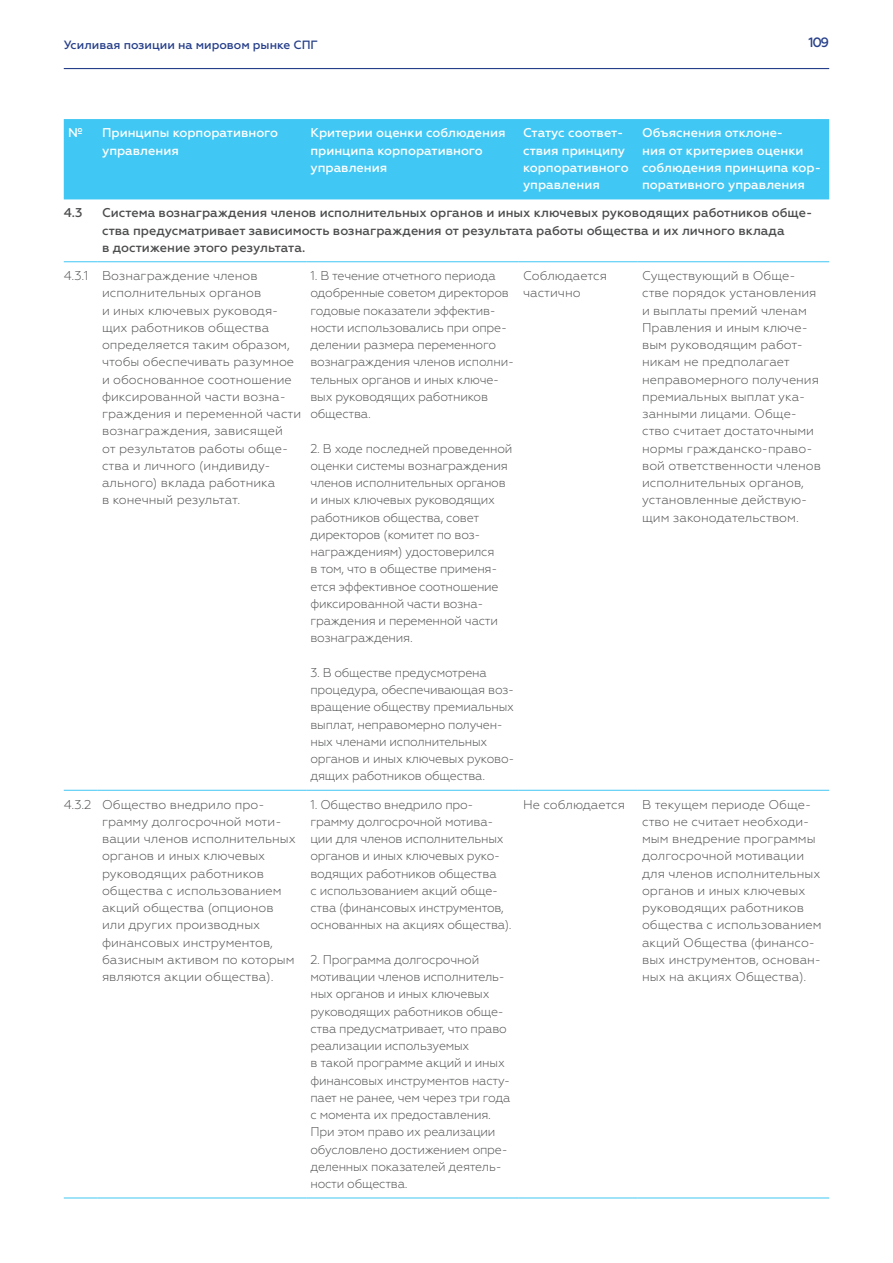
<style>
.page{position:relative;width:893px;height:1263px;background:#fff}
.page>*{position:absolute;margin:0;border:0;box-sizing:border-box;transform-origin:0 0}
.t1{font:500 13.5px "Geometria";color:#263f8a}
.t2{font:300 12.75px/17.2px "Geometria";letter-spacing:-.015em;color:#4b4c4d}
.t3{font:500 12.75px/17.2px "Geometria";color:#fff}
.t4{font:500 12.75px/17.2px "Geometria";color:#4b4c4d}
.t5{font:500 12px "Geometria";color:#263f8a}
</style>
<div class="page">
<div style="left:64px;top:119px;width:765px;height:80px;background:#40c7f4"></div>
<hr style="left:64px;top:261px;width:34px;height:1px;background:#40c7f4">
<hr style="left:64px;top:790px;width:34px;height:1px;background:#40c7f4">
<hr style="left:98px;top:790px;width:208px;height:1px;background:#40c7f4">
<hr style="left:306px;top:790px;width:213px;height:1px;background:#40c7f4">
<hr style="left:519px;top:790px;width:119px;height:1px;background:#40c7f4">
<hr style="left:638px;top:790px;width:191px;height:1px;background:#40c7f4">
<hr style="left:64px;top:1197px;width:34px;height:1px;background:#40c7f4">
<hr style="left:98px;top:1197px;width:208px;height:1px;background:#40c7f4">
<hr style="left:306px;top:1197px;width:213px;height:1px;background:#40c7f4">
<hr style="left:519px;top:1197px;width:119px;height:1px;background:#40c7f4">
<hr style="left:638px;top:1197px;width:191px;height:1px;background:#40c7f4">
<hr style="left:98px;top:261px;width:208px;height:1px;background:#40c7f4">
<hr style="left:306px;top:261px;width:213px;height:1px;background:#40c7f4">
<hr style="left:519px;top:261px;width:119px;height:1px;background:#40c7f4">
<hr style="left:638px;top:261px;width:191px;height:1px;background:#40c7f4">
<hr style="left:64px;top:68px;width:765px;height:1px;background:#263f8a">
<p class="t5" style="left:64px;top:38px;width:256px">Усиливая позиции на мировом рынке СПГ</p>
<p class="t1" style="left:808px;top:35px;width:22px">109</p>
<p class="t3" style="left:68px;top:124px;width:17px">№</p>
<p class="t3" style="left:102px;top:124px;width:178px">Принципы корпоративного управления</p>
<p class="t3" style="left:310px;top:124px;width:197px">Критерии оценки соблюдения принципа корпоративного управления</p>
<p class="t3" style="left:523px;top:124px;width:107px">Статус соответ&shy;ствия принципу корпоративного управления</p>
<p class="t3" style="left:642px;top:124px;width:180px">Объяснения отклоне-<br>ния от критериев оценки соблюдения принципа кор&shy;поративного управления</p>
<p class="t4" style="left:64px;top:204px;width:20px">4.3</p>
<p class="t4" style="left:102px;top:204px;width:712px">Система вознаграждения членов исполнительных органов и иных ключевых руководящих работников обще&shy;ства предусматривает зависимость вознаграждения от результата работы общества и их личного вклада<br>в достижение этого результата.</p>
<p class="t2" style="left:102px;top:267px;width:201px;text-indent:-38px">4.3.1 Вознаграждение членов исполнительных органов<br>и иных ключевых руководя&shy;щих работников общества определяется таким образом, чтобы обеспечивать разумное и обоснованное соотношение фиксированной части возна&shy;граждения и переменной части вознаграждения, зависящей<br>от результатов работы обще&shy;ства и личного (индивиду&shy;ального) вклада работника<br>в конечный результат.</p>
<p class="t2" style="left:310px;top:267px;width:205px">1. В течение отчетного периода одобренные советом директоров годовые показатели эффектив&shy;ности использовались при опре&shy;делении размера переменного вознаграждения членов исполни&shy;тельных органов и иных ключе&shy;вых руководящих работников общества.</p>
<p class="t2" style="left:523px;top:267px;width:86px">Соблюдается частично</p>
<p class="t2" style="left:642px;top:267px;width:180px">Существующий в Обще&shy;стве порядок установления и выплаты премий членам<br>Правления и иным ключе&shy;вым руководящим работ&shy;никам не предполагает неправомерного получения премиальных выплат ука&shy;занными лицами. Обще&shy;ство считает достаточными нормы гражданско-право&shy;вой ответственности членов исполнительных органов, установленные действую&shy;щим законодательством.</p>
<p class="t2" style="left:310px;top:440px;width:203px">2. В ходе последней проведенной оценки системы вознаграждения членов исполнительных органов и иных ключевых руководящих работников общества, совет директоров (комитет по воз&shy;награждениям) удостоверился<br>в том, что в обществе применя&shy;ется эффективное соотношение фиксированной части возна&shy;граждения и переменной части вознаграждения.</p>
<p class="t2" style="left:310px;top:664px;width:205px">3. В обществе предусмотрена процедура, обеспечивающая воз&shy;вращение обществу премиальных выплат, неправомерно получен&shy;ных членами исполнительных органов и иных ключевых руково&shy;дящих работников общества.</p>
<p class="t2" style="left:102px;top:795px;width:195px;text-indent:-38px">4.3.2 Общество внедрило про&shy;грамму долгосрочной моти&shy;вации членов исполнительных органов и иных ключевых руководящих работников общества с использованием акций общества (опционов или других производных финансовых инструментов, базисным активом по которым являются акции общества).</p>
<p class="t2" style="left:310px;top:795px;width:203px">1. Общество внедрило про&shy;грамму долгосрочной мотива&shy;ции для членов исполнительных органов и иных ключевых руко&shy;водящих работников общества<br>с использованием акций обще&shy;ства (финансовых инструментов, основанных на акциях общества).</p>
<p class="t2" style="left:310px;top:951px;width:202px">2. Программа долгосрочной мотивации членов исполнитель&shy;ных органов и иных ключевых руководящих работников обще&shy;ства предусматривает, что право реализации используемых<br>в такой программе акций и иных финансовых инструментов насту&shy;пает не ранее, чем через три года с момента их предоставления.<br>При этом право их реализации обусловлено достижением опре&shy;деленных показателей деятель&shy;ности общества.</p>
<p class="t2" style="left:523px;top:795px;width:104px">Не соблюдается</p>
<p class="t2" style="left:642px;top:795px;width:181px">В текущем периоде Обще&shy;ство не считает необходи&shy;мым внедрение программы долгосрочной мотивации для членов исполнительных органов и иных ключевых руководящих работников общества с использованием акций Общества (финансо&shy;вых инструментов, основан&shy;ных на акциях Общества).</p>
</div>
